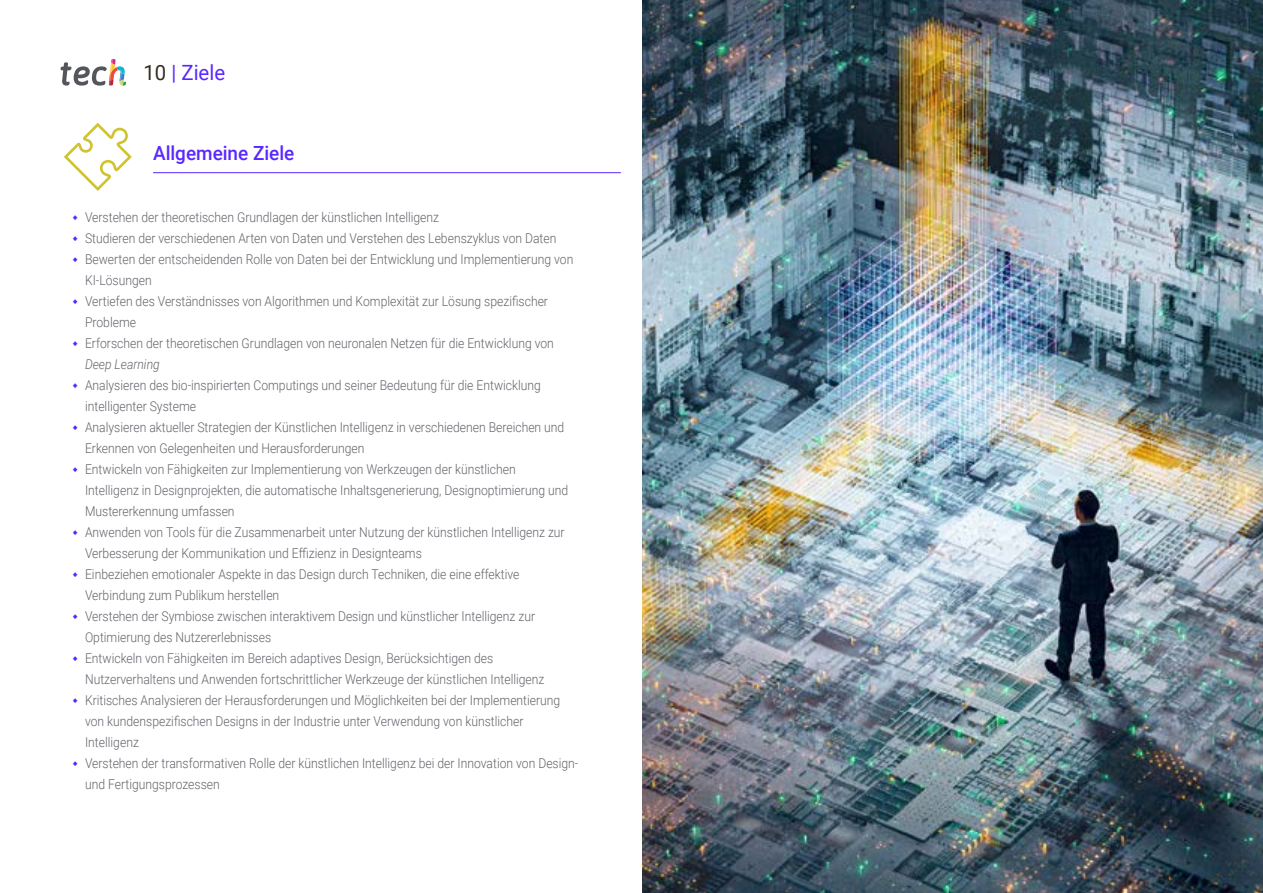
<style>
.page{position:relative;width:1263px;height:893px;background:#fff}
.page>*{position:absolute;margin:0;border:0;box-sizing:border-box;transform-origin:0 0}
.t1{font:21px "Roboto";color:#5927ff}
.t2{font:500 19.5px "Roboto";color:#5927ff}
.t3{font:300 13.5px/21px "Roboto";color:#61646a;scale:.9 1}
.t4{font:italic 300 13.5px "Roboto";color:#61646a;scale:.9 1}
.s1{color:#312e20}
</style>
<div class="page">
<hr style="left:153px;top:172px;width:468px;height:1px;background:#5927ff">
<svg style="left:64px;top:123px;width:68px;height:68px"></svg>
<img style="left:642px;top:0;width:621px;height:893px">
<svg style="left:61px;top:59px;width:65px;height:27px"></svg>
<h1 class="t1" style="left:144px;top:57px;width:83px"><span class="s1">10</span> | Ziele</h1>
<h2 class="t2" style="left:153px;top:139px;width:143px">Allgemeine Ziele</h2>
<p class="t3" style="left:85px;top:206px;width:544px">Verstehen der theoretischen Grundlagen der künstlichen Intelligenz<br>Studieren der verschiedenen Arten von Daten und Verstehen des Lebenszyklus von Daten Bewerten der entscheidenden Rolle von Daten bei der Entwicklung und Implementierung von KI-Lösungen<br>Vertiefen des Verständnisses von Algorithmen und Komplexität zur Lösung spezifischer Probleme<br>Erforschen der theoretischen Grundlagen von neuronalen Netzen für die Entwicklung von</p>
<p class="t4" style="left:85px;top:355px;width:85px">Deep Learning</p>
<p class="t3" style="left:85px;top:374px;width:550px">Analysieren des bio-inspirierten Computings und seiner Bedeutung für die Entwicklung intelligenter Systeme<br>Analysieren aktueller Strategien der Künstlichen Intelligenz in verschiedenen Bereichen und Erkennen von Gelegenheiten und Herausforderungen<br>Entwickeln von Fähigkeiten zur Implementierung von Werkzeugen der künstlichen<br>Intelligenz in Designprojekten, die automatische Inhaltsgenerierung, Designoptimierung und Mustererkennung umfassen<br>Anwenden von Tools für die Zusammenarbeit unter Nutzung der künstlichen Intelligenz zur Verbesserung der Kommunikation und Effizienz in Designteams<br>Einbeziehen emotionaler Aspekte in das Design durch Techniken, die eine effektive Verbindung zum Publikum herstellen<br>Verstehen der Symbiose zwischen interaktivem Design und künstlicher Intelligenz zur Optimierung des Nutzererlebnisses<br>Entwickeln von Fähigkeiten im Bereich adaptives Design, Berücksichtigen des Nutzerverhaltens und Anwenden fortschrittlicher Werkzeuge der künstlichen Intelligenz Kritisches Analysieren der Herausforderungen und Möglichkeiten bei der Implementierung von kundenspezifischen Designs in der Industrie unter Verwendung von künstlicher Intelligenz<br>Verstehen der transformativen Rolle der künstlichen Intelligenz bei der Innovation von Design&shy;und Fertigungsprozessen</p>
</div>
